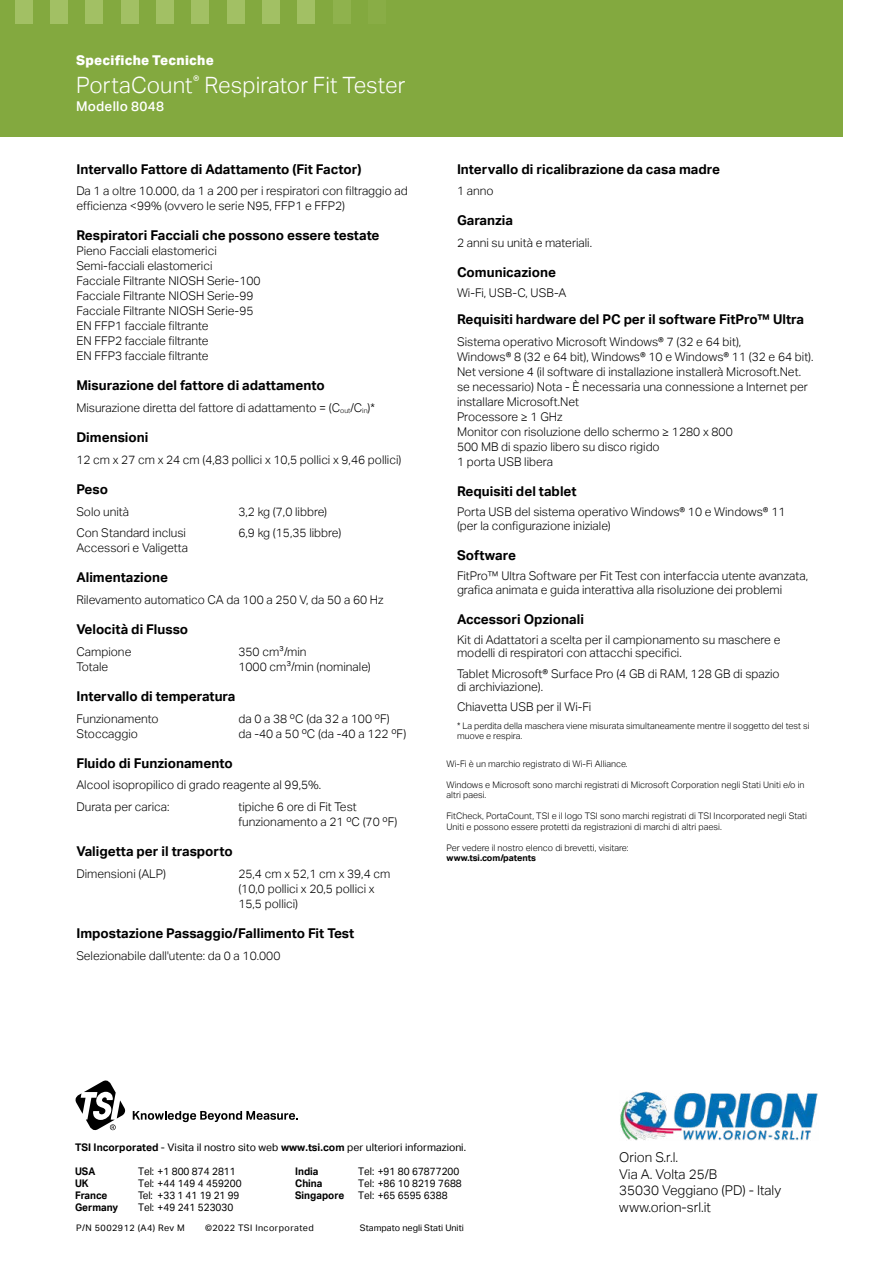
<style>
.page{position:relative;width:893px;height:1263px;background:#fff}
.page>*{position:absolute;margin:0;border:0;box-sizing:border-box;transform-origin:0 0}
.t1{font:300 22.5px "Aktiv Grotesk";color:#fff}
.t2{font:700 13.5px "Aktiv Grotesk";color:#000}
.t3{font:300 13.5px/16.5px "Aktiv Grotesk";color:#000}
.t4{font:800 13.5px "Aktiv Grotesk";letter-spacing:.02em;color:#fff}
.t5{font:500 13.5px "Aktiv Grotesk";letter-spacing:.02em;color:#fff}
.t6{font:300 12px/15px "Aktiv Grotesk";color:#000}
.t7{font:10.5px "Aktiv Grotesk";color:#000;scale:.95 1}
.t8{font:10.5px "Aktiv Grotesk";color:#000}
.t9{font:700 10.5px "Aktiv Grotesk";color:#000;scale:.95 1}
.t10{font:300 9px/10.5px "Aktiv Grotesk";color:#000}
.t11{font:9px "Aktiv Grotesk";letter-spacing:.05em;color:#000}
.t12{font:9px "Aktiv Grotesk";color:#000}
.t13{font:700 9px "Aktiv Grotesk";color:#000}
.s1{font-weight:700}
</style>
<div class="page">
<div style="left:0;top:0;width:843px;height:137px;background:#83a93f"></div>
<div style="left:15px;top:0;width:18px;height:24px;background:#a2c064"></div>
<div style="left:50px;top:0;width:18px;height:24px;background:#a2c064"></div>
<div style="left:121px;top:0;width:18px;height:24px;background:#a2c064"></div>
<div style="left:156px;top:0;width:18px;height:24px;background:#a2c064"></div>
<div style="left:191px;top:0;width:18px;height:24px;background:#a2c064"></div>
<div style="left:227px;top:0;width:17px;height:24px;background:#a2c064"></div>
<div style="left:262px;top:0;width:18px;height:24px;background:#a2c064"></div>
<div style="left:297px;top:0;width:18px;height:24px;background:#a2c064"></div>
<div style="left:86px;top:0;width:17px;height:24px;background:#a2c064"></div>
<div style="left:333px;top:0;width:18px;height:24px;background:#8fb24d"></div>
<div style="left:368px;top:0;width:18px;height:24px;background:#89ad46"></div>
<svg style="left:75px;top:1080px;width:50px;height:51px"></svg>
<svg style="left:133px;top:1111px;width:165px;height:11px"></svg>
<img style="left:620px;top:1091px;width:198px;height:49px">
<p class="t4" style="left:76px;top:52px;width:139px">Specifiche Tecniche</p>
<h1 class="t1" style="left:76px;top:72px;width:331px">PortaCount<sup>®</sup> Respirator Fit Tester</h1>
<p class="t5" style="left:76px;top:98px;width:90px">Modello 8048</p>
<p class="t2" style="left:76px;top:161px;width:286px">Intervallo Fattore di Adattamento (Fit Factor)</p>
<p class="t6" style="left:76px;top:184px;width:333px">Da 1 a oltre 10.000, da 1 a 200 per i respiratori con filtraggio ad efficienza &lt;99% (ovvero le serie N95, FFP1 e FFP2)</p>
<p class="t2" style="left:76px;top:228px;width:305px">Respiratori Facciali che possono essere testate</p>
<p class="t6" style="left:76px;top:244px;width:186px">Pieno Facciali elastomerici<br>Semi-facciali elastomerici<br>Facciale Filtrante NIOSH Serie-100<br>Facciale Filtrante NIOSH Serie-99<br>Facciale Filtrante NIOSH Serie-95<br>EN FFP1 facciale filtrante<br>EN FFP2 facciale filtrante<br>EN FFP3 facciale filtrante</p>
<p class="t2" style="left:76px;top:378px;width:250px">Misurazione del fattore di adattamento</p>
<p class="t6" style="left:76px;top:400px;width:300px">Misurazione diretta del fattore di adattamento = (C<sub>out</sub>/C<sub>in</sub>)*</p>
<p class="t2" style="left:76px;top:429px;width:74px">Dimensioni</p>
<p class="t6" style="left:76px;top:452px;width:326px">12 cm x 27 cm x 24 cm (4,83 pollici x 10,5 pollici x 9,46 pollici)</p>
<p class="t2" style="left:76px;top:481px;width:33px">Peso</p>
<p class="t6" style="left:76px;top:504px;width:54px">Solo unità</p>
<p class="t6" style="left:238px;top:504px;width:90px">3,2 kg (7,0 libbre)</p>
<p class="t6" style="left:76px;top:526px;width:111px">Con Standard inclusi</p>
<p class="t6" style="left:238px;top:526px;width:105px">6,9 kg (15,35 libbre)</p>
<p class="t6" style="left:76px;top:541px;width:113px">Accessori e Valigetta</p>
<p class="t2" style="left:76px;top:570px;width:93px">Alimentazione</p>
<p class="t6" style="left:76px;top:592px;width:309px">Rilevamento automatico CA da 100 a 250 V, da 50 a 60 Hz</p>
<p class="t2" style="left:76px;top:621px;width:113px">Velocità di Flusso</p>
<p class="t6" style="left:76px;top:644px;width:57px">Campione</p>
<p class="t6" style="left:238px;top:644px;width:70px">350 cm3/min</p>
<p class="t6" style="left:76px;top:659px;width:33px">Totale</p>
<p class="t6" style="left:238px;top:659px;width:134px">1000 cm3/min (nominale)</p>
<p class="t2" style="left:76px;top:688px;width:161px">Intervallo di temperatura</p>
<p class="t6" style="left:76px;top:711px;width:84px">Funzionamento</p>
<p class="t6" style="left:238px;top:711px;width:153px">da 0 a 38 ºC (da 32 a 100 ºF)</p>
<p class="t6" style="left:76px;top:726px;width:63px">Stoccaggio</p>
<p class="t6" style="left:238px;top:726px;width:169px">da -40 a 50 ºC (da -40 a 122 ºF)</p>
<p class="t2" style="left:76px;top:755px;width:158px">Fluido di Funzionamento</p>
<p class="t6" style="left:76px;top:774px;width:246px;line-height:21.8px">Alcool isopropilico di grado reagente al 99,5%.<br>Durata per carica:</p>
<p class="t6" style="left:238px;top:799px;width:161px">tipiche 6 ore di Fit Test funzionamento a 21 ºC (70 ºF)</p>
<p class="t2" style="left:76px;top:843px;width:158px">Valigetta per il trasporto</p>
<p class="t6" style="left:76px;top:866px;width:91px">Dimensioni (ALP)</p>
<p class="t6" style="left:238px;top:866px;width:153px">25,4 cm x 52,1 cm x 39,4 cm (10,0 pollici x 20,5 pollici x<br>15,5 pollici)</p>
<p class="t2" style="left:76px;top:925px;width:279px">Impostazione Passaggio/Fallimento Fit Test</p>
<p class="t6" style="left:76px;top:948px;width:206px">Selezionabile dall'utente: da 0 a 10.000</p>
<p class="t2" style="left:457px;top:161px;width:265px">Intervallo di ricalibrazione da casa madre</p>
<p class="t6" style="left:457px;top:184px;width:38px">1 anno</p>
<p class="t2" style="left:457px;top:213px;width:58px">Garanzia</p>
<p class="t6" style="left:457px;top:235px;width:137px">2 anni su unità e materiali.</p>
<p class="t2" style="left:457px;top:264px;width:101px">Comunicazione</p>
<p class="t6" style="left:457px;top:286px;width:111px">Wi-Fi, USB-C, USB-A</p>
<p class="t2" style="left:457px;top:312px;width:348px">Requisiti hardware del PC per il software FitPro™ Ultra</p>
<p class="t6" style="left:457px;top:334px;width:358px">Sistema operativo Microsoft Windows® 7 (32 e 64 bit),<br>Windows® 8 (32 e 64 bit), Windows® 10 e Windows® 11 (32 e 64 bit).<br>Net versione 4 (il software di installazione installerà Microsoft.Net. se necessario) Nota - È necessaria una connessione a Internet per installare Microsoft.Net<br>Processore ≥ 1 GHz<br>Monitor con risoluzione dello schermo ≥ 1280 x 800<br>500 MB di spazio libero su disco rigido<br>1 porta USB libera</p>
<p class="t2" style="left:457px;top:483px;width:121px">Requisiti del tablet</p>
<p class="t6" style="left:457px;top:505px;width:330px;line-height:13.5px">Porta USB del sistema operativo Windows® 10 e Windows® 11 (per la configurazione iniziale)</p>
<p class="t2" style="left:457px;top:547px;width:61px">Software</p>
<p class="t6" style="left:457px;top:569px;width:353px;line-height:13.5px">FitPro™ Ultra Software per Fit Test con interfaccia utente avanzata, grafica animata e guida interattiva alla risoluzione dei problemi</p>
<p class="t2" style="left:457px;top:611px;width:128px">Accessori Opzionali</p>
<p class="t6" style="left:457px;top:633px;width:325px;line-height:13.5px">Kit di Adattatori a scelta per il campionamento su maschere e modelli di respiratori con attacchi specifici.</p>
<p class="t6" style="left:457px;top:667px;width:324px;line-height:13.5px">Tablet Microsoft® Surface Pro (4 GB di RAM, 128 GB di spazio di archiviazione).</p>
<p class="t6" style="left:457px;top:700px;width:136px">Chiavetta USB per il Wi-Fi</p>
<p class="t10" style="left:457px;top:720px;width:354px">* La perdita della maschera viene misurata simultaneamente mentre il soggetto del test si muove e respira.</p>
<p class="t10" style="left:446px;top:758px;width:183px">Wi-Fi è un marchio registrato di Wi-Fi Alliance.</p>
<p class="t10" style="left:446px;top:779px;width:360px">Windows e Microsoft sono marchi registrati di Microsoft Corporation negli Stati Uniti e/o in altri paesi.</p>
<p class="t10" style="left:446px;top:811px;width:362px">FitCheck, PortaCount, TSI e il logo TSI sono marchi registrati di TSI Incorporated negli Stati<br>Uniti e possono essere protetti da registrazioni di marchi di altri paesi.</p>
<p class="t10" style="left:446px;top:842px;width:184px">Per vedere il nostro elenco di brevetti, visitare:</p>
<p class="t13" style="left:446px;top:853px;width:91px">www.tsi.com/patents</p>
<p class="t8" style="left:75px;top:1141px;width:392px"><span class="s1">TSI Incorporated</span> - Visita il nostro sito web <span class="s1">www.tsi.com</span> per ulteriori informazioni.</p>
<p class="t9" style="left:75px;top:1165px;width:23px">USA</p>
<p class="t7" style="left:138px;top:1165px;width:104px">Tel: +1 800 874 2811</p>
<p class="t9" style="left:75px;top:1177px;width:16px">UK</p>
<p class="t7" style="left:138px;top:1177px;width:111px">Tel: +44 149 4 459200</p>
<p class="t9" style="left:75px;top:1189px;width:36px">France</p>
<p class="t7" style="left:138px;top:1189px;width:108px">Tel: +33 1 41 19 21 99</p>
<p class="t9" style="left:75px;top:1201px;width:47px">Germany</p>
<p class="t7" style="left:138px;top:1201px;width:102px">Tel: +49 241 523030</p>
<p class="t9" style="left:295px;top:1165px;width:26px">India</p>
<p class="t7" style="left:358px;top:1165px;width:108px">Tel: +91 80 67877200</p>
<p class="t9" style="left:295px;top:1177px;width:30px">China</p>
<p class="t7" style="left:358px;top:1177px;width:111px">Tel: +86 10 8219 7688</p>
<p class="t9" style="left:295px;top:1189px;width:53px">Singapore</p>
<p class="t7" style="left:358px;top:1189px;width:96px">Tel: +65 6595 6388</p>
<p class="t11" style="left:76px;top:1223px;width:110px">P/N 5002912 (A4) Rev M</p>
<p class="t11" style="left:205px;top:1223px;width:110px">©2022 TSI Incorporated</p>
<p class="t12" style="left:360px;top:1223px;width:105px">Stampato negli Stati Uniti</p>
<p class="t3" style="left:619px;top:1149px;width:163px">Orion S.r.l.<br>Via A. Volta 25/B<br>35030 Veggiano (PD) - Italy www.orion-srl.it</p>
</div>
